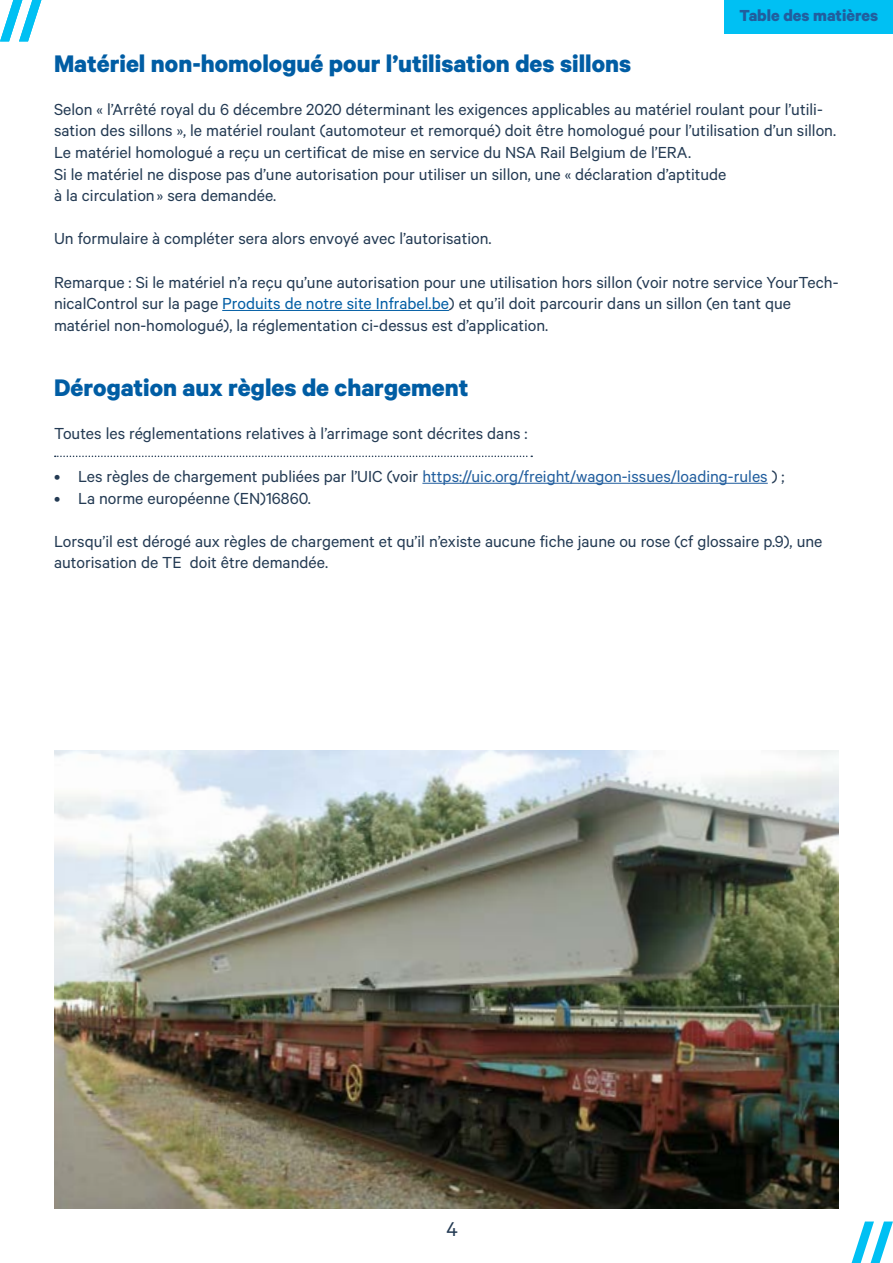
<style>
.page{position:relative;width:893px;height:1263px;background:#fff}
.page>*{position:absolute;margin:0;border:0;box-sizing:border-box;transform-origin:0 0}
.t1{font:700 27px "Calibre";color:#005da4}
.t2{font:22.5px "Calibre";color:#233a53}
.t3{font:18px/21.6px "Calibre";color:#233a53}
.t4{font:18px "Calibre";color:#215e9e}
.t5{font:700 18px "Calibre";color:#215e9e}
.s1{color:#005da4}
.s2{color:#233a53}
</style>
<div class="page">
<svg style="left:852px;top:1221px;width:41px;height:42px"></svg>
<svg style="left:0;top:0;width:41px;height:41px"></svg>
<hr style="left:222px;top:310px;width:227px;height:1px;background:#005da4">
<hr style="left:422px;top:483px;width:346px;height:1px;background:#215e9e">
<svg style="left:55px;top:456px;width:477px;height:1px"></svg>
<img style="left:54px;top:751px;width:785px;height:458px">
<div style="left:725px;top:0;width:168px;height:33px;background:#00c0f3"></div>
<p class="t5" style="left:739px;top:4px;width:140px">Table des matières</p>
<h1 class="t1" style="left:54px;top:47px;width:579px">Matériel non-homologué pour l’utilisation des sillons</h1>
<p class="t3" style="left:54px;top:98px;width:784px">Selon « l’Arrêté royal du 6 décembre 2020 déterminant les exigences applicables au matériel roulant pour l’utili&shy;sation des sillons », le matériel roulant (automoteur et remorqué) doit être homologué pour l’utilisation d’un sillon.<br>Le matériel homologué a reçu un certificat de mise en service du NSA Rail Belgium de l’ERA.<br>Si le matériel ne dispose pas d’une autorisation pour utiliser un sillon, une « déclaration d’aptitude<br>à la circulation » sera demandée.</p>
<p class="t3" style="left:54px;top:227px;width:439px">Un formulaire à compléter sera alors envoyé avec l’autorisation.</p>
<p class="t3" style="left:54px;top:271px;width:786px">Remarque : Si le matériel n’a reçu qu’une autorisation pour une utilisation hors sillon (voir notre service YourTech&shy;nicalControl sur la page <span class="s1">Produits de notre site Infrabel.be</span>) et qu’il doit parcourir dans un sillon (en tant que matériel non-homologué), la réglementation ci-dessus est d’application.</p>
<h1 class="t1" style="left:54px;top:371px;width:416px">Dérogation aux règles de chargement</h1>
<p class="t3" style="left:54px;top:422px;width:475px">Toutes les réglementations relatives à l’arrimage sont décrites dans :</p>
<p class="t4" style="left:54px;top:466px;width:732px"><span class="s2">• Les règles de chargement publiées par l’UIC (voir</span> https://uic.org/freight/wagon-issues/loading-rules <span class="s2">) ;</span></p>
<p class="t3" style="left:54px;top:487px;width:258px">• La norme européenne (EN)16860.</p>
<p class="t3" style="left:54px;top:530px;width:770px">Lorsqu’il est dérogé aux règles de chargement et qu’il n’existe aucune fiche jaune ou rose (cf glossaire p.9), une autorisation de TE doit être demandée.</p>
<p class="t2" style="left:446px;top:1216px;width:13px">4</p>
</div>
